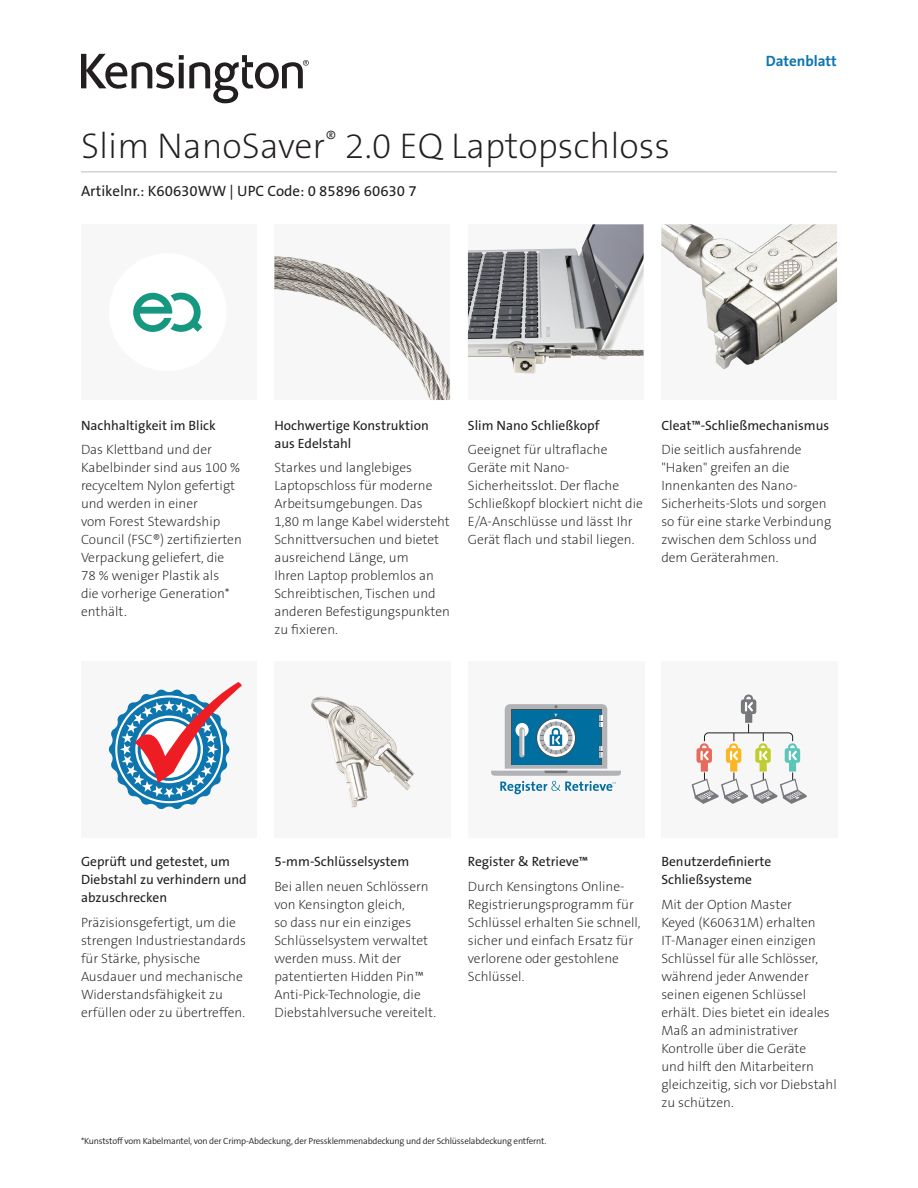
<style>
.page{position:relative;width:918px;height:1188px;background:#fff}
.page>*{position:absolute;margin:0;border:0;box-sizing:border-box;transform-origin:0 0}
.t1{font:36px "The Sans KENSINGTON2 XL";color:#231f20}
.t2{font:15px "The Sans KENSINGTON5 Rg";color:#231f20}
.t3{font:15px "The Sans KENSINGTON7 Bd";color:#0e76ae}
.t4{font:13.5px/18px "The Sans KENSINGTON2 XL";color:#231f20}
.t5{font:13.5px/18px "The Sans KENSINGTON5 Rg";color:#231f20}
.t6{font:9px "The Sans KENSINGTON4 SL";letter-spacing:-.02em;color:#231f20}
</style>
<div class="page">
<hr style="left:81px;top:172px;width:756px;height:1px;background:#bcbdc0">
<svg style="left:81px;top:54px;width:228px;height:49px"></svg>
<div style="left:81px;top:661px;width:176px;height:176px;background:#f7f7f8"></div>
<div style="left:274px;top:661px;width:177px;height:176px;background:#f7f7f8"></div>
<img style="left:311px;top:697px;width:103px;height:111px">
<div style="left:468px;top:661px;width:176px;height:176px;background:#f7f7f8"></div>
<svg style="left:491px;top:704px;width:130px;height:90px"></svg>
<div style="left:661px;top:661px;width:177px;height:176px;background:#f7f7f8"></div>
<svg style="left:692px;top:695px;width:115px;height:109px"></svg>
<svg style="left:108px;top:682px;width:134px;height:128px"></svg>
<div style="left:81px;top:224px;width:176px;height:176px;background:#f7f7f8"></div>
<div style="left:274px;top:224px;width:176px;height:176px;background:#f7f7f8"></div>
<img style="left:274px;top:256px;width:176px;height:144px">
<div style="left:468px;top:224px;width:176px;height:176px;background:#f7f7f8"></div>
<img style="left:468px;top:224px;width:176px;height:149px">
<div style="left:661px;top:224px;width:176px;height:176px;background:#f7f7f8"></div>
<img style="left:661px;top:224px;width:176px;height:145px">
<div style="left:109px;top:253px;width:118px;height:118px;background:#fff;border-radius:50%"></div>
<svg style="left:133px;top:293px;width:69px;height:39px"></svg>
<h1 class="t1" style="left:81px;top:127px;width:591px">Slim NanoSaver<sup>®</sup> 2.0 EQ Laptopschloss</h1>
<p class="t2" style="left:81px;top:183px;width:337px">Artikelnr.: K60630WW | UPC Code: 0 85896 60630 7</p>
<p class="t3" style="left:766px;top:53px;width:72px">Datenblatt</p>
<p class="t5" style="left:81px;top:417px;width:136px">Nachhaltigkeit im Blick</p>
<p class="t4" style="left:81px;top:441px;width:162px">Das Klettband und der<br>Kabelbinder sind aus 100 % recyceltem Nylon gefertigt und werden in einer<br>vom Forest Stewardship<br>Council (FSC®) zertifizierten<br>Verpackung geliefert, die<br>78 % weniger Plastik als<br>die vorherige Generation* enthält.</p>
<p class="t5" style="left:274px;top:416px;width:156px">Hochwertige Konstruktion aus Edelstahl</p>
<p class="t4" style="left:274px;top:459px;width:177px">Starkes und langlebiges<br>Laptopschloss für moderne<br>Arbeitsumgebungen. Das<br>1,80 m lange Kabel widersteht<br>Schnittversuchen und bietet ausreichend Länge, um<br>Ihren Laptop problemlos an<br>Schreibtischen, Tischen und anderen Befestigungspunkten zu fixieren.</p>
<p class="t5" style="left:468px;top:416px;width:133px">Slim Nano Schließkopf</p>
<p class="t4" style="left:468px;top:441px;width:177px">Geeignet für ultraflache<br>Geräte mit Nano-<br>Sicherheitsslot. Der flache<br>Schließkopf blockiert nicht die<br>E/A-Anschlüsse und lässt Ihr<br>Gerät flach und stabil liegen.</p>
<p class="t5" style="left:661px;top:416px;width:169px">Cleat™-Schließmechanismus</p>
<p class="t4" style="left:661px;top:441px;width:171px">Die seitlich ausfahrende "Haken" greifen an die<br>Innenkanten des Nano-<br>Sicherheits-Slots und sorgen so für eine starke Verbindung zwischen dem Schloss und dem Geräterahmen.</p>
<p class="t5" style="left:81px;top:853px;width:167px">Geprüft und getestet, um<br>Diebstahl zu verhindern und abzuschrecken</p>
<p class="t4" style="left:81px;top:914px;width:167px">Präzisionsgefertigt, um die strengen Industriestandards für Stärke, physische<br>Ausdauer und mechanische<br>Widerstandsfähigkeit zu erfüllen oder zu übertreffen.</p>
<p class="t5" style="left:274px;top:853px;width:136px">5-mm-Schlüsselsystem</p>
<p class="t4" style="left:274px;top:878px;width:163px">Bei allen neuen Schlössern von Kensington gleich,<br>so dass nur ein einziges<br>Schlüsselsystem verwaltet werden muss. Mit der patentierten Hidden Pin™<br>Anti-Pick-Technologie, die<br>Diebstahlversuche vereitelt.</p>
<p class="t5" style="left:468px;top:853px;width:122px">Register &amp; Retrieve™</p>
<p class="t4" style="left:468px;top:878px;width:174px">Durch Kensingtons Online-<br>Registrierungsprogramm für<br>Schlüssel erhalten Sie schnell, sicher und einfach Ersatz für verlorene oder gestohlene<br>Schlüssel.</p>
<p class="t5" style="left:661px;top:853px;width:111px">Benutzerdefinierte<br>Schließsysteme</p>
<p class="t4" style="left:661px;top:896px;width:177px">Mit der Option Master<br>Keyed (K60631M) erhalten<br>IT-Manager einen einzigen<br>Schlüssel für alle Schlösser, während jeder Anwender seinen eigenen Schlüssel erhält. Dies bietet ein ideales<br>Maß an administrativer<br>Kontrolle über die Geräte<br>und hilft den Mitarbeitern gleichzeitig, sich vor Diebstahl zu schützen.</p>
<p class="t6" style="left:81px;top:1136px;width:467px">*Kunststoff vom Kabelmantel, von der Crimp-Abdeckung, der Pressklemmenabdeckung und der Schlüsselabdeckung entfernt.</p>
</div>
